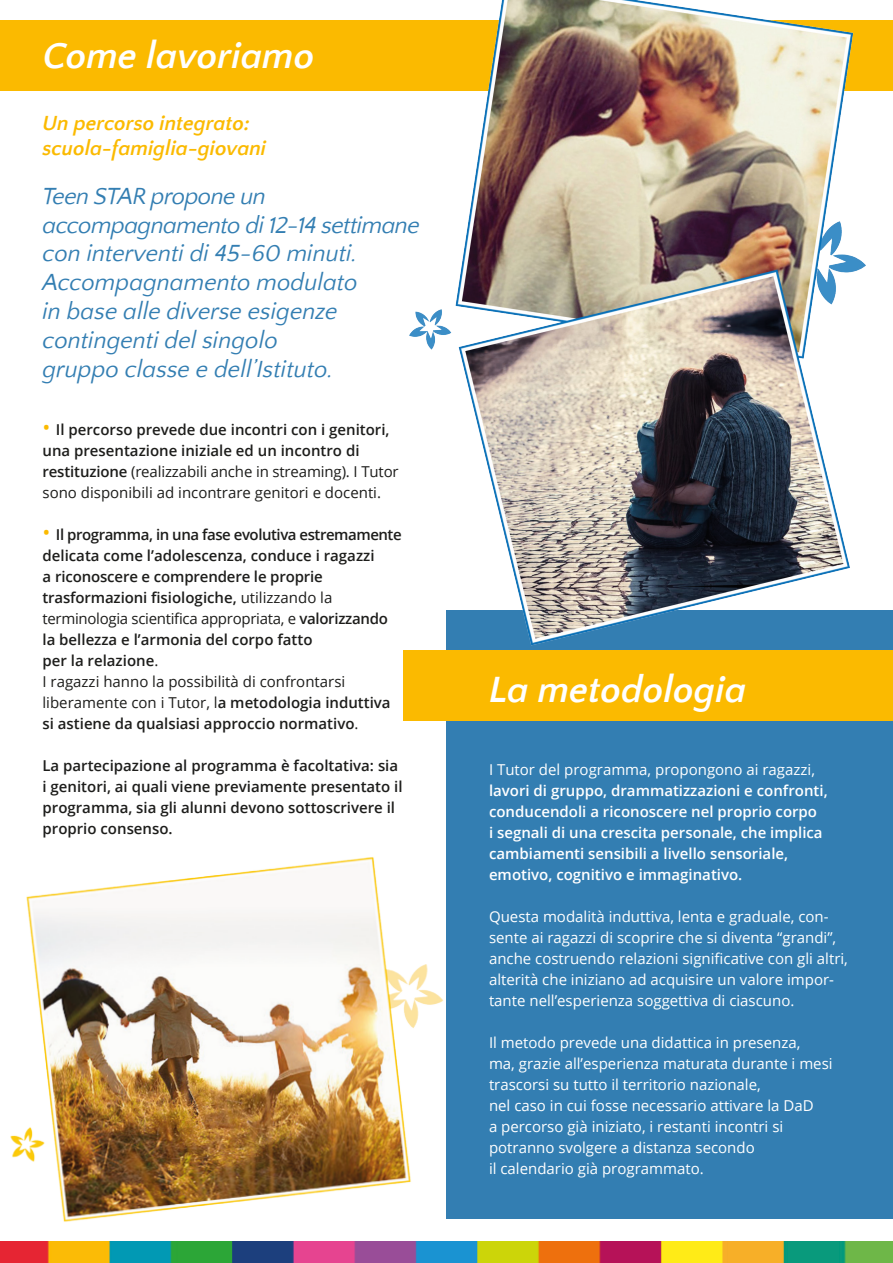
<style>
.page{position:relative;width:893px;height:1263px;background:#fff}
.page>*{position:absolute;margin:0;border:0;box-sizing:border-box;transform-origin:0 0}
.t1{font:italic 700 37.5px "Quattrocento Sans";color:#fff}
.t2{font:italic 24px/28.8px "Quattrocento Sans";color:#337eb2}
.t3{font:italic 24px/28.8px "Quattrocento Sans";letter-spacing:-.025em;color:#337eb2}
.t4{font:italic 700 21px/25.2px "Quattrocento Sans";color:#fbba00}
.t5{font:600 15px/21px "Open Sans";color:#1d1d1b}
.t6{font:15px/21px "Open Sans";color:#fff}
.t7{font:600 15px/21px "Open Sans";color:#fff}
.t8{font:15px/21px "Open Sans";color:#1d1d1b}
.s1{font-weight:400;font-size:21px;color:#fbba00}
.s2{font-weight:400}
.s3{font-weight:600}
</style>
<div class="page">
<img style="left:0;top:1241px;width:893px;height:22px">
<div style="left:0;top:21px;width:893px;height:70px;background:#fbba00"></div>
<div style="left:446px;top:610px;width:447px;height:608px;background:#337eb2"></div>
<img style="left:10px;top:857px;width:434px;height:365px">
<div style="left:404px;top:651px;width:489px;height:70px;background:#fbba00"></div>
<img style="left:391px;top:0;width:498px;height:689px">
<p class="t1" style="left:43px;top:37px;width:273px">Come lavoriamo</p>
<p class="t4" style="left:43px;top:111px;width:225px">Un percorso integrato: scuola-famiglia-giovani</p>
<p class="t3" style="left:43px;top:182px;width:225px">Teen STAR propone un</p>
<p class="t3" style="left:43px;top:211px;width:379px">accompagnamento di 12-14 settimane con interventi di 45-60 minuti.</p>
<p class="t2" style="left:43px;top:269px;width:317px">Accompagnamento modulato in base alle diverse esigenze contingenti del singolo gruppo classe e dell’Istituto.</p>
<p class="t5" style="left:43px;top:419px;width:358px"><span class="s1">•</span> Il percorso prevede due incontri con i genitori, una presentazione iniziale ed un incontro di restituzione <span class="s2">(realizzabili anche in streaming). I Tutor sono disponibili ad incontrare genitori e docenti.</span></p>
<p class="t5" style="left:43px;top:524px;width:361px"><span class="s1">•</span> Il programma, in una fase evolutiva estremamente delicata come l’adolescenza, conduce i ragazzi<br>a riconoscere e comprendere le proprie trasformazioni fisiologiche, <span class="s2">utilizzando la terminologia scientifica appropriata, e</span> valorizzando la bellezza e l’armonia del corpo fatto<br>per la relazione<span class="s2">.</span></p>
<p class="t8" style="left:43px;top:671px;width:350px">I ragazzi hanno la possibilità di confrontarsi liberamente con i Tutor, l<span class="s3">a metodologia induttiva si astiene da qualsiasi approccio normativo</span>.</p>
<p class="t5" style="left:43px;top:755px;width:362px">La partecipazione al programma è facoltativa: sia i genitori, ai quali viene previamente presentato il programma, sia gli alunni devono sottoscrivere il proprio consenso.</p>
<p class="t1" style="left:489px;top:670px;width:259px">La metodologia</p>
<p class="t7" style="left:489px;top:759px;width:340px"><span class="s2">I Tutor del programma, propongono ai ragazzi, </span>lavori di gruppo, drammatizzazioni e confronti, conducendoli a riconoscere nel proprio corpo<br>i segnali di una crescita personale, che implica cambiamenti sensibili a livello sensoriale, emotivo, cognitivo e immaginativo.</p>
<p class="t6" style="left:489px;top:905px;width:360px">Questa modalità induttiva, lenta e graduale, con&shy;sente ai ragazzi di scoprire che si diventa “grandi”, anche costruendo relazioni significative con gli altri, alterità che iniziano ad acquisire un valore impor&shy;tante nell’esperienza soggettiva di ciascuno.</p>
<p class="t6" style="left:489px;top:1031px;width:345px">Il metodo prevede una didattica in presenza,<br>ma, grazie all’esperienza maturata durante i mesi trascorsi su tutto il territorio nazionale,<br>nel caso in cui fosse necessario attivare la DaD<br>a percorso già iniziato, i restanti incontri si potranno svolgere a distanza secondo<br>il calendario già programmato.</p>
</div>
